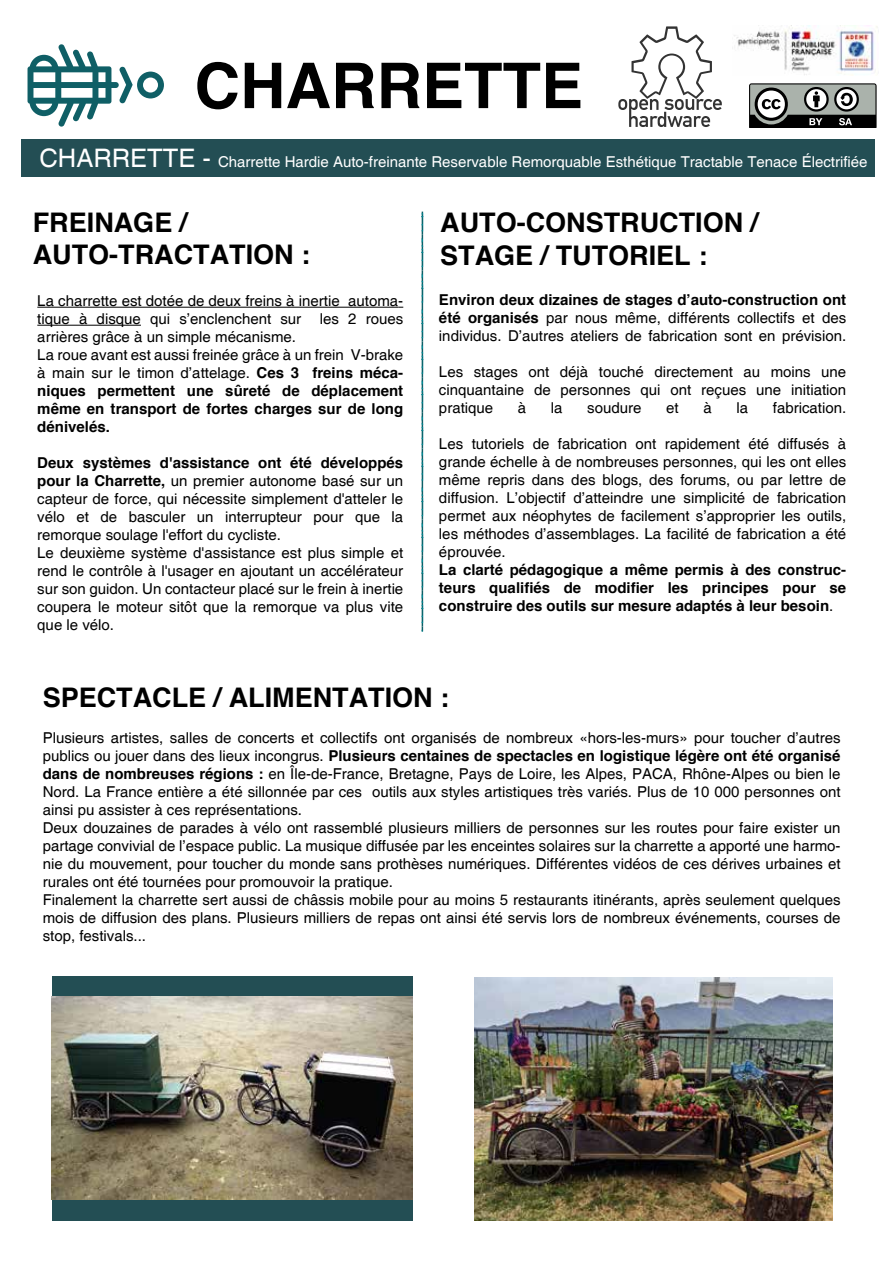
<style>
.page{position:relative;width:893px;height:1263px;background:#fff}
.page>*{position:absolute;margin:0;border:0;box-sizing:border-box;transform-origin:0 0}
.t1{font:700 63px "Helvetica";color:#000}
.t2{font:700 27px/32.4px "Helvetica";color:#000}
.t3{font:15px/18px "Helvetica";color:#000}
.t4{font:700 15px/18px "Helvetica";color:#000;text-align:justify}
.t5{font:15px "Helvetica";color:#fff}
.s1{font-size:25.5px}
.s2{font-weight:700}
.s3{font-weight:400}
</style>
<div class="page">
<svg style="left:618px;top:26px;width:104px;height:101px"></svg>
<hr style="left:422px;top:212px;width:1px;height:419px;background:#bfbfbf">
<hr style="left:37px;top:307px;width:361px;height:1px;background:#000">
<hr style="left:37px;top:325px;width:104px;height:1px;background:#000">
<div style="left:52px;top:976px;width:361px;height:245px;background:#234e54"></div>
<img style="left:52px;top:997px;width:361px;height:202px">
<img style="left:474px;top:977px;width:358px;height:243px">
<svg style="left:28px;top:44px;width:136px;height:83px"></svg>
<div style="left:21px;top:140px;width:853px;height:37px;background:#234e54"></div>
<img style="left:734px;top:25px;width:144px;height:51px">
<svg style="left:749px;top:83px;width:127px;height:45px;background:#727573"></svg>
<h1 class="t1" style="left:194px;top:46px;width:390px">CHARRETTE</h1>
<p class="t5" style="left:40px;top:153px;width:829px"><span class="s1">CHARRETTE -</span> Charrette Hardie Auto-freinante Reservable Remorquable Esthétique Tractable Tenace Électrifiée</p>
<h2 class="t2" style="left:33px;top:205px;width:279px">FREINAGE /<br>AUTO-TRACTATION :</h2>
<p class="t3" style="left:37px;top:292px;width:367px">La charrette est dotée de deux freins à inertie automa&shy;tique à disque qui s’enclenchent sur les 2 roues arrières grâce à un simple mécanisme.<br>La roue avant est aussi freinée grâce à un frein V-brake à main sur le timon d’attelage. <span class="s2">Ces 3 freins méca&shy;niques permettent une sûreté de déplacement même en transport de fortes charges sur de long dénivelés.</span></p>
<p class="t3" style="left:37px;top:455px;width:367px"><span class="s2">Deux systèmes d'assistance ont été développés pour la Charrette,</span> un premier autonome basé sur un capteur de force, qui nécessite simplement d'atteler le vélo et de basculer un interrupteur pour que la remorque soulage l'effort du cycliste.<br>Le deuxième système d'assistance est plus simple et rend le contrôle à l'usager en ajoutant un accélérateur sur son guidon. Un contacteur placé sur le frein à inertie coupera le moteur sitôt que la remorque va plus vite que le vélo.</p>
<h2 class="t2" style="left:440px;top:206px;width:319px">AUTO-CONSTRUCTION /<br>STAGE / TUTORIEL :</h2>
<p class="t3" style="left:439px;top:291px;width:409px;text-align:justify"><span class="s2">Environ deux dizaines de stages d’auto-construction ont été organisés</span> par nous même, différents collectifs et des individus. D’autres ateliers de fabrication sont en prévision.</p>
<p class="t3" style="left:439px;top:363px;width:409px;text-align:justify">Les stages ont déjà touché directement au moins une cinquantaine de personnes qui ont reçues une initiation pratique</p>
<p class="t3" style="left:518px;top:399px;width:10px">à</p>
<p class="t3" style="left:551px;top:399px;width:13px">la</p>
<p class="t3" style="left:587px;top:399px;width:56px">soudure</p>
<p class="t3" style="left:666px;top:399px;width:14px">et</p>
<p class="t3" style="left:703px;top:399px;width:10px">à</p>
<p class="t3" style="left:736px;top:399px;width:13px">la</p>
<p class="t3" style="left:773px;top:399px;width:75px">fabrication.</p>
<p class="t3" style="left:439px;top:435px;width:409px;text-align:justify">Les tutoriels de fabrication ont rapidement été diffusés à grande échelle à de nombreuses personnes, qui les ont elles même repris dans des blogs, des forums, ou par lettre de diffusion. L’objectif d’atteindre une simplicité de fabrication permet aux néophytes de facilement s’approprier les outils, les méthodes d’assemblages. La facilité de fabrication a été éprouvée.</p>
<p class="t4" style="left:439px;top:560px;width:409px">La clarté pédagogique a même permis à des construc&shy;teurs qualifiés de modifier les principes pour se construire des outils sur mesure adaptés à leur besoin<span class="s3">.</span></p>
<h2 class="t2" style="left:43px;top:680px;width:408px">SPECTACLE / ALIMENTATION :</h2>
<p class="t3" style="left:43px;top:729px;width:799px">Plusieurs artistes, salles de concerts et collectifs ont organisés de nombreux «hors-les-murs» pour toucher d’autres publics ou jouer dans des lieux incongrus. <span class="s2">Plusieurs centaines de spectacles en logistique légère ont été organisé dans de nombreuses régions :</span> en Île-de-France, Bretagne, Pays de Loire, les Alpes, PACA, Rhône-Alpes ou bien le Nord. La France entière a été sillonnée par ces outils aux styles artistiques très variés. Plus de 10 000 personnes ont ainsi pu assister à ces représentations.<br>Deux douzaines de parades à vélo ont rassemblé plusieurs milliers de personnes sur les routes pour faire exister un partage convivial de l’espace public. La musique diffusée par les enceintes solaires sur la charrette a apporté une harmo&shy;nie du mouvement, pour toucher du monde sans prothèses numériques. Différentes vidéos de ces dérives urbaines et rurales ont été tournées pour promouvoir la pratique.<br>Finalement la charrette sert aussi de châssis mobile pour au moins 5 restaurants itinérants, après seulement quelques mois de diffusion des plans. Plusieurs milliers de repas ont ainsi été servis lors de nombreux événements, courses de stop, festivals...</p>
</div>
